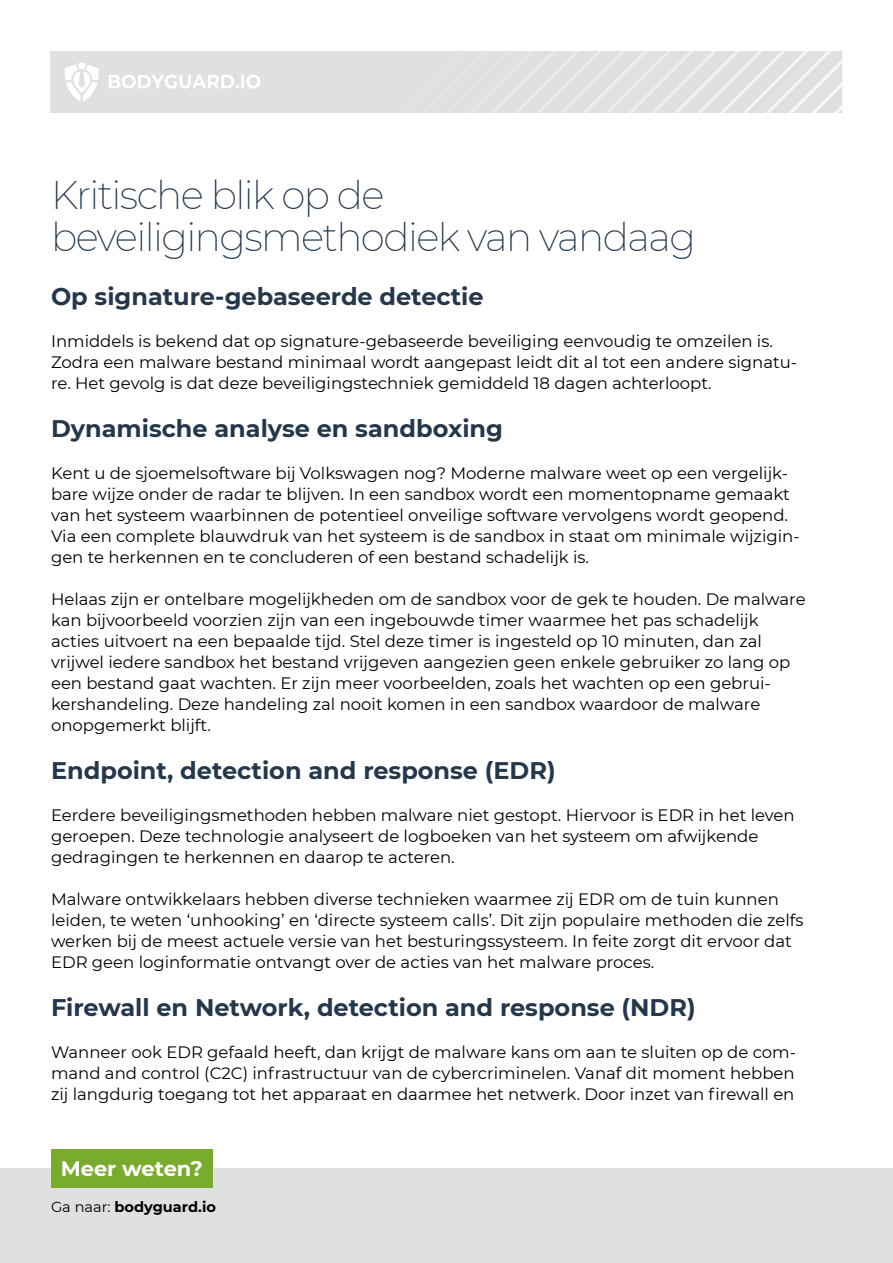
<style>
.page{position:relative;width:893px;height:1263px;background:#fff}
.page>*{position:absolute;margin:0;border:0;box-sizing:border-box;transform-origin:0 0}
.t1{font:200 39px/42px "Montserrat";letter-spacing:-.04em;color:#24374b}
.t2{font:700 24px "Montserrat";color:#24374b}
.t3{font:700 21px "Montserrat";color:#fff}
.t4{font:16.5px/21px "Montserrat";color:#000}
.t5{font:700 14.55px "Montserrat";color:#000}
.s1{font-weight:400}
</style>
<div class="page">
<div style="left:0;top:1169px;width:893px;height:94px;background:#dfe0e2"></div>
<div style="left:51px;top:51px;width:791px;height:62px;background:#dfe0e2"></div>
<svg style="left:560px;top:51px;width:282px;height:62px"></svg>
<svg style="left:65px;top:62px;width:34px;height:40px"></svg>
<svg style="left:109px;top:75px;width:151px;height:14px"></svg>
<div style="left:51px;top:1150px;width:162px;height:38px;background:#79ac2c"></div>
<h1 class="t1" style="left:51px;top:173px;width:646px">Kritische blik op de beveiligingsmethodiek van vandaag</h1>
<h2 class="t2" style="left:51px;top:279px;width:434px">Op signature-gebaseerde detectie</h2>
<p class="t4" style="left:51px;top:330px;width:748px">Inmiddels is bekend dat op signature-gebaseerde beveiliging eenvoudig te omzeilen is.<br>Zodra een malware bestand minimaal wordt aangepast leidt dit al tot een andere signatu&shy;re. Het gevolg is dat deze beveiligingstechniek gemiddeld 18 dagen achterloopt.</p>
<h2 class="t2" style="left:51px;top:411px;width:454px">Dynamische analyse en sandboxing</h2>
<p class="t4" style="left:51px;top:462px;width:750px">Kent u de sjoemelsoftware bij Volkswagen nog? Moderne malware weet op een vergelijk&shy;bare wijze onder de radar te blijven. In een sandbox wordt een momentopname gemaakt van het systeem waarbinnen de potentieel onveilige software vervolgens wordt geopend.<br>Via een complete blauwdruk van het systeem is de sandbox in staat om minimale wijzigin&shy;gen te herkennen en te concluderen of een bestand schadelijk is.</p>
<p class="t4" style="left:51px;top:588px;width:756px">Helaas zijn er ontelbare mogelijkheden om de sandbox voor de gek te houden. De malware kan bijvoorbeeld voorzien zijn van een ingebouwde timer waarmee het pas schadelijk acties uitvoert na een bepaalde tijd. Stel deze timer is ingesteld op 10 minuten, dan zal vrijwel iedere sandbox het bestand vrijgeven aangezien geen enkele gebruiker zo lang op een bestand gaat wachten. Er zijn meer voorbeelden, zoals het wachten op een gebrui&shy;kershandeling. Deze handeling zal nooit komen in een sandbox waardoor de malware onopgemerkt blijft.</p>
<h2 class="t2" style="left:51px;top:753px;width:506px">Endpoint, detection and response (EDR)</h2>
<p class="t4" style="left:51px;top:804px;width:745px">Eerdere beveiligingsmethoden hebben malware niet gestopt. Hiervoor is EDR in het leven geroepen. Deze technologie analyseert de logboeken van het systeem om afwijkende gedragingen te herkennen en daarop te acteren.</p>
<p class="t4" style="left:51px;top:888px;width:754px">Malware ontwikkelaars hebben diverse technieken waarmee zij EDR om de tuin kunnen leiden, te weten ‘unhooking’ en ‘directe systeem calls’. Dit zijn populaire methoden die zelfs werken bij de meest actuele versie van het besturingssysteem. In feite zorgt dit ervoor dat EDR geen loginformatie ontvangt over de acties van het malware proces.</p>
<h2 class="t2" style="left:51px;top:990px;width:646px">Firewall en Network, detection and response (NDR)</h2>
<p class="t4" style="left:51px;top:1041px;width:746px;text-align:justify">Wanneer ook EDR gefaald heeft, dan krijgt de malware kans om aan te sluiten op de com&shy;mand and control (C2C) infrastructuur van de cybercriminelen. Vanaf dit moment hebben zij langdurig toegang tot het apparaat en daarmee het netwerk. Door inzet van firewall en</p>
<p class="t3" style="left:61px;top:1154px;width:144px">Meer weten?</p>
<p class="t5" style="left:51px;top:1197px;width:166px"><span class="s1">Ga naar:</span> bodyguard.io</p>
</div>
